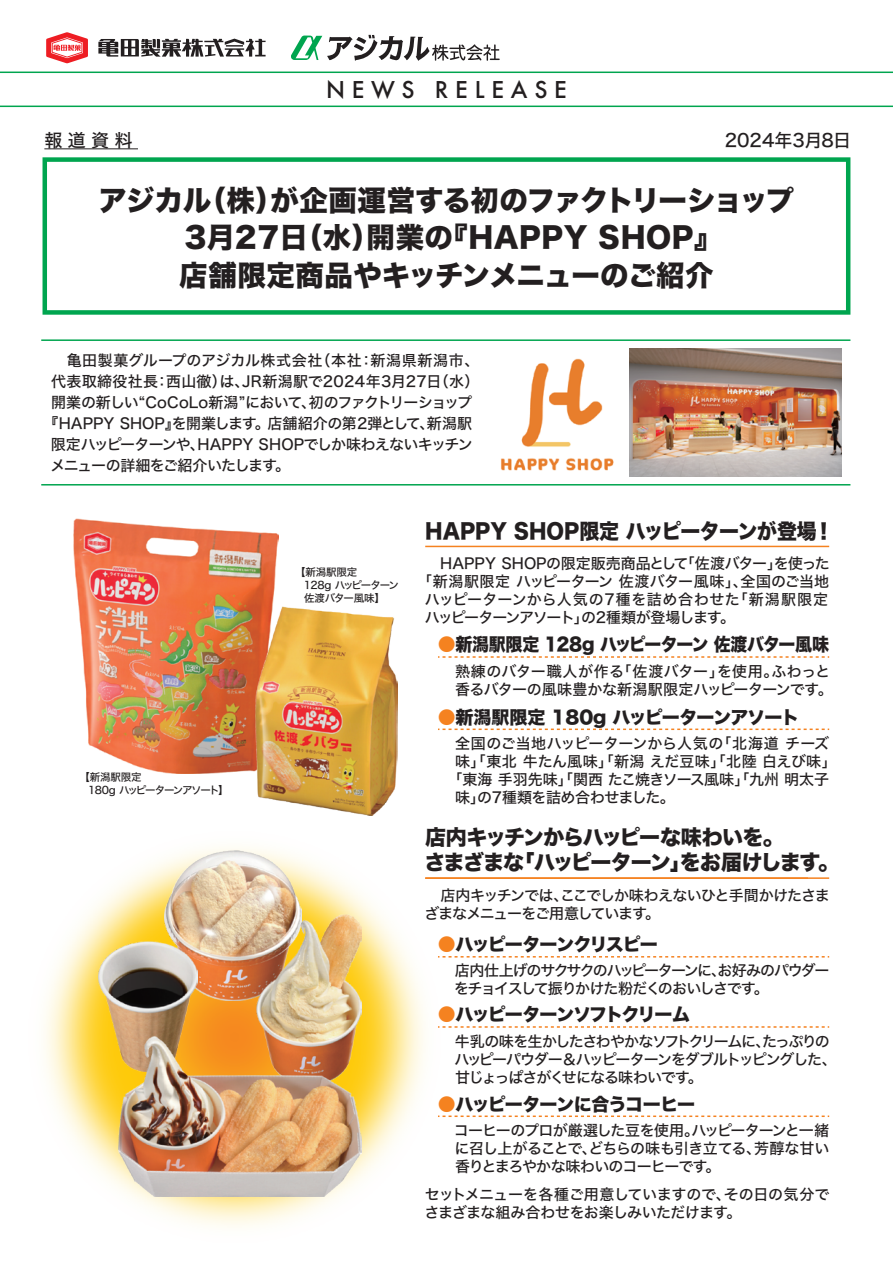
<style>
.page{position:relative;width:893px;height:1263px;background:#fff}
.page>*{position:absolute;margin:0;border:0;box-sizing:border-box;transform-origin:0 0}
.t1{font:28.5px/37.5px "Hiragino Sans W8";letter-spacing:-.005em;color:#231f20;text-align:center}
.t2{font:500 22.5px "Futura";letter-spacing:.3em;color:#231f20}
.t3{font:21px/25.5px "Hiragino Sans W8";letter-spacing:-.06em;color:#231f20}
.t4{font:21px "Hiragino Sans W8";color:#231f20;scale:.95 1}
.t5{font:18px "Hiragino Sans W8";letter-spacing:-.055em;color:#231f20}
.t6{font:18px "Hiragino Sans W8";letter-spacing:-.015em;color:#231f20;scale:.94 1}
.t7{font:18px "Hiragino Sans W8";letter-spacing:-.075em;color:#231f20}
.t8{font:18px "Hiragino Sans W5";color:#231f20}
.t9{font:15px/18px "Hiragino Sans W5";letter-spacing:-.04em;color:#231f20}
.t10{font:15px/18px "Hiragino Sans W5";color:#231f20}
.t11{font:15px "Hiragino Sans W5";letter-spacing:-.005em;color:#231f20}
.t12{font:15px/18px "Hiragino Sans W5";letter-spacing:-.08em;color:#231f20}
.t13{font:15px/18px "Hiragino Sans W5";letter-spacing:-.07em;color:#231f20}
.t14{font:15px "Hiragino Sans W5";letter-spacing:.035em;color:#231f20}
.t15{font:15px/18px "Hiragino Sans W5";letter-spacing:-.095em;color:#231f20}
.t16{font:15px "Hiragino Sans W5";letter-spacing:.02em;color:#231f20}
.t17{font:15px "Hiragino Sans W5";letter-spacing:-.06em;color:#231f20}
.t18{font:10.5px/12.8px "Hiragino Sans W5";letter-spacing:-.03em;color:#231f20}
.t19{font:10.5px/12.8px "Hiragino Sans W5";letter-spacing:-.11em;color:#231f20}
.s1{color:#f58220}
</style>
<div class="page">
<img style="left:45px;top:848px;width:401px;height:379px">
<img style="left:73px;top:518px;width:206px;height:256px">
<img style="left:255px;top:606px;width:142px;height:209px">
<hr style="left:0;top:106px;width:893px;height:1px;background:#00a54f">
<hr style="left:0;top:72px;width:893px;height:1px;background:#00a54f">
<svg style="left:43px;top:157px;width:807px;height:158px"></svg>
<hr style="left:425px;top:546px;width:404px;height:1px;background:#f58220">
<hr style="left:44px;top:148px;width:94px;height:1px;background:#231f20">
<svg style="left:291px;top:34px;width:209px;height:27px"></svg>
<img style="left:501px;top:358px;width:113px;height:113px">
<hr style="left:41px;top:484px;width:809px;height:1px;background:#00a54f">
<hr style="left:41px;top:339px;width:809px;height:2px;background:#00a54f">
<hr style="left:425px;top:877px;width:404px;height:2px;background:#f58220">
<svg style="left:98px;top:39px;width:168px;height:18px"></svg>
<svg style="left:46px;top:32px;width:42px;height:32px"></svg>
<img style="left:164px;top:850px;width:137px;height:151px">
<svg style="left:438px;top:956px;width:391px;height:1px"></svg>
<svg style="left:438px;top:656px;width:391px;height:2px"></svg>
<svg style="left:438px;top:728px;width:391px;height:2px"></svg>
<svg style="left:438px;top:1026px;width:391px;height:2px"></svg>
<svg style="left:438px;top:1115px;width:391px;height:2px"></svg>
<img style="left:98px;top:941px;width:99px;height:130px">
<img style="left:256px;top:914px;width:106px;height:122px">
<img style="left:118px;top:1036px;width:244px;height:160px">
<img style="left:629px;top:349px;width:213px;height:127px">
<h2 class="t2" style="left:326px;top:74px;width:242px">NEWS RELEASE</h2>
<p class="t8" style="left:44px;top:124px;width:90px">報道資料</p>
<p class="t8" style="left:725px;top:124px;width:128px">2024年3月8日</p>
<h1 class="t1" style="left:98px;top:182px;width:697px">アジカル（株）が企画運営する初のファクトリーショップ<br>3月27日（水）開業の『HAPPY SHOP』<br>店舗限定商品やキッチンメニューのご紹介</h1>
<p class="t14" style="left:51px;top:347px;width:430px">　亀田製菓グループのアジカル株式会社（本社：新潟県新潟市、</p>
<p class="t16" style="left:51px;top:368px;width:430px">代表取締役社長：西山徹）は、JR新潟駅で2024年3月27日（水）</p>
<p class="t9" style="left:51px;top:393px;width:423px">開業の新しい“CoCoLo新潟”において、初のファクトリーショップ</p>
<p class="t10" style="left:44px;top:414px;width:430px">『HAPPY SHOP』を開業します。店舗紹介の第2弾として、新潟駅</p>
<p class="t9" style="left:51px;top:435px;width:423px">限定ハッピーターンや、HAPPY SHOPでしか味わえないキッチン</p>
<p class="t17" style="left:50px;top:452px;width:241px">メニューの詳細をご紹介いたします。</p>
<p class="t19" style="left:88px;top:770px;width:142px;text-indent:-9px">【新潟駅限定<br>180g ハッピーターンアソート】</p>
<p class="t18" style="left:304px;top:565px;width:97px;text-indent:-9px">【新潟駅限定<br>128g ハッピーターン佐渡バター風味】</p>
<h3 class="t4" style="left:425px;top:519px;width:431px">HAPPY SHOP限定 ハッピーターンが登場！</h3>
<p class="t11" style="left:425px;top:550px;width:406px">　HAPPY SHOPの限定販売商品として「佐渡バター」を使った</p>
<p class="t10" style="left:417px;top:572px;width:414px">「新潟駅限定 ハッピーターン 佐渡バター風味」、全国のご当地</p>
<p class="t14" style="left:425px;top:586px;width:405px">ハッピーターンから人気の7種を詰め合わせた「新潟駅限定</p>
<p class="t13" style="left:425px;top:608px;width:312px">ハッピーターンアソート」の2種類が登場します。</p>
<p class="t6" style="left:438px;top:634px;width:418px"><span class="s1">●</span>新潟駅限定 128g ハッピーターン 佐渡バター風味</p>
<p class="t10" style="left:455px;top:661px;width:379px">熟練のバター職人が作る「佐渡バター」を使用。ふわっと香るバターの風味豊かな新潟駅限定ハッピーターンです。</p>
<p class="t5" style="left:438px;top:707px;width:363px"><span class="s1">●</span>新潟駅限定 180g ハッピーターンアソート</p>
<p class="t11" style="left:455px;top:730px;width:376px">全国のご当地ハッピーターンから人気の「北海道 チーズ</p>
<p class="t10" style="left:455px;top:751px;width:383px">味」「東北 牛たん風味」「新潟 えだ豆味」「北陸 白えび味」</p>
<p class="t11" style="left:447px;top:766px;width:383px">「東海 手羽先味」「関西 たこ焼きソース風味」「九州 明太子</p>
<p class="t9" style="left:455px;top:787px;width:221px">味」の7種類を詰め合わせました。</p>
<h3 class="t3" style="left:424px;top:825px;width:416px">店内キッチンからハッピーな味わいを。<br>さまざまな「ハッピーターン」をお届けします。</h3>
<p class="t13" style="left:425px;top:885px;width:407px">　店内キッチンでは、ここでしか味わえないひと手間かけたさまざまなメニューをご用意しています。</p>
<p class="t5" style="left:438px;top:934px;width:222px"><span class="s1">●</span>ハッピーターンクリスピー</p>
<p class="t15" style="left:454px;top:961px;width:377px">店内仕上げのサクサクのハッピーターンに、お好みのパウダーをチョイスして振りかけた粉だくのおいしさです。</p>
<p class="t7" style="left:438px;top:1004px;width:254px"><span class="s1">●</span>ハッピーターンソフトクリーム</p>
<p class="t12" style="left:455px;top:1031px;width:384px">牛乳の味を生かしたさわやかなソフトクリームに、たっぷりのハッピーパウダー＆ハッピーターンをダブルトッピングした、甘じょっぱさがくせになる味わいです。</p>
<p class="t5" style="left:438px;top:1094px;width:259px"><span class="s1">●</span>ハッピーターンに合うコーヒー</p>
<p class="t9" style="left:454px;top:1120px;width:377px;text-align:justify">コーヒーのプロが厳選した豆を使用。ハッピーターンと一緒に召し上がることで、どちらの味も引き立てる、芳醇な甘い香りとまろやかな味わいのコーヒーです。</p>
<p class="t9" style="left:424px;top:1184px;width:407px">セットメニューを各種ご用意していますので、その日の気分でさまざまな組み合わせをお楽しみいただけます。</p>
</div>
